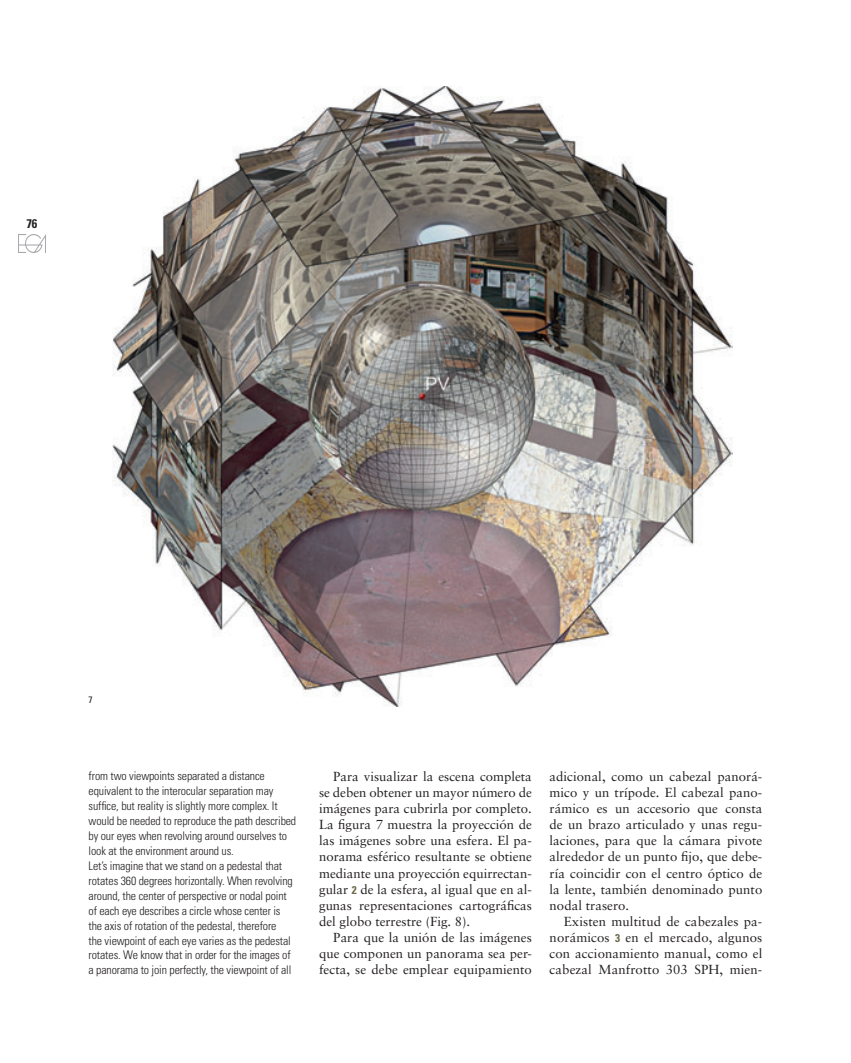
<style>
.page{position:relative;width:851px;height:1063px;background:#fff}
.page>*{position:absolute;margin:0;border:0;box-sizing:border-box;transform-origin:0 0}
.t1{font:13.12px/16.1px "Sabon";letter-spacing:.005em;color:#231f20;text-align:justify}
.t2{font:700 condensed 12.5px "Univers";color:#231f20}
.t3{font:300 condensed 11.88px/15px "Univers";letter-spacing:-.01em;color:#231f20}
.PIES_DE_FOTO_INGLES{font:condensed 9.38px "Univers";color:#231f20}
.s1{font-family:"Univers";font-weight:700;font-stretch:condensed;font-size:11.25px;color:#6d6a4a}
</style>
<div class="page">
<img style="left:18px;top:235px;width:28px;height:17px">
<img style="left:112px;top:86px;width:620px;height:620px">
<p class="t2" style="left:26px;top:216px;width:13px">76</p>
<p class="PIES_DE_FOTO_INGLES" style="left:89px;top:694px;width:6px">7</p>
<p class="t3" style="left:89px;top:768px;width:209px">from two viewpoints separated a distance equivalent to the interocular separation may suffice, but reality is slightly more complex. It would be needed to reproduce the path described by our eyes when revolving around ourselves to look at the environment around us.</p>
<p class="t3" style="left:89px;top:858px;width:206px">Let’s imagine that we stand on a pedestal that rotates 360 degrees horizontally. When revolving around, the center of perspective or nodal point of each eye describes a circle whose center is the axis of rotation of the pedestal, therefore the viewpoint of each eye varies as the pedestal rotates. We know that in order for the images of a panorama to join perfectly, the viewpoint of all</p>
<p class="t1" style="left:319px;top:768px;width:214px;text-indent:14px">Para visualizar la escena completa se deben obtener un mayor número de imágenes para cubrirla por completo.<br>La figura 7 muestra la proyección de las imágenes sobre una esfera. El pa&shy;norama esférico resultante se obtiene mediante una proyección equirrectan&shy;gular <span class="s1">2</span> de la esfera, al igual que en al&shy;gunas representaciones cartográficas del globo terrestre (Fig. 8).</p>
<p class="t1" style="left:319px;top:929px;width:214px;text-indent:14px">Para que la unión de las imágenes que componen un panorama sea per&shy;fecta, se debe emplear equipamiento</p>
<p class="t1" style="left:549px;top:768px;width:214px">adicional, como un cabezal panorá&shy;mico y un trípode. El cabezal pano&shy;rámico es un accesorio que consta de un brazo articulado y unas regu&shy;laciones, para que la cámara pivote alrededor de un punto fijo, que debe&shy;ría coincidir con el centro óptico de la lente, también denominado punto nodal trasero.</p>
<p class="t1" style="left:549px;top:913px;width:214px;text-indent:14px">Existen multitud de cabezales pa&shy;norámicos <span class="s1">3</span> en el mercado, algunos con accionamiento manual, como el cabezal Manfrotto 303 SPH, mien-</p>
</div>
